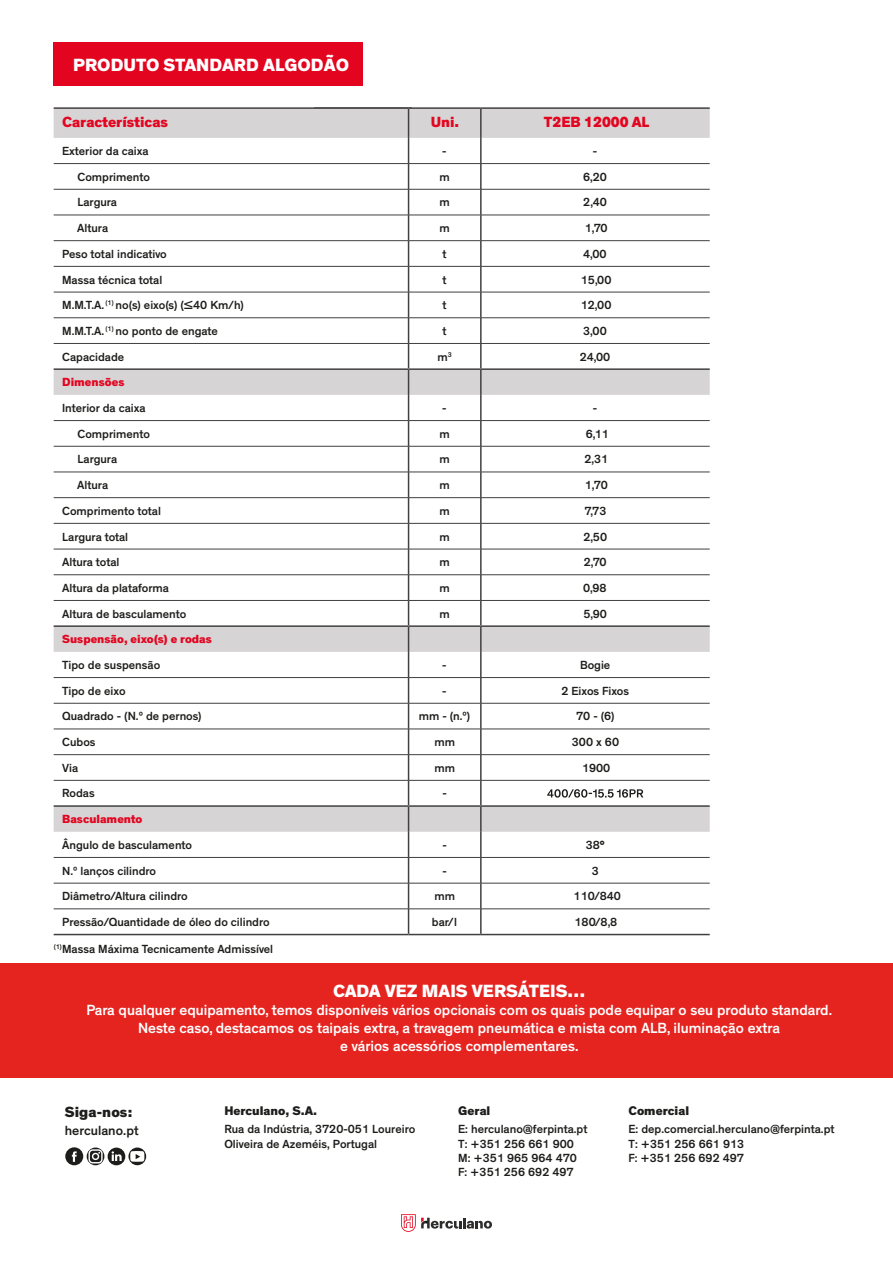
<style>
.page{position:relative;width:893px;height:1263px;background:#fff}
.page>*{position:absolute;margin:0;border:0;box-sizing:border-box;transform-origin:0 0}
.t1{font:800 18px "Theinhardt";color:#fff}
.t2{font:500 15px/18px "Theinhardt";color:#fff;text-align:center}
.t3{font:800 15px "Theinhardt";color:#e30520}
.t4{font:800 15px "Theinhardt";letter-spacing:.005em;color:#1d1d1b}
.t5{font:500 13.5px "Theinhardt";letter-spacing:.005em;color:#1d1d1b}
.t6{font:800 12.75px "Theinhardt";color:#1d1d1b}
.t7{font:500 12px/14.4px "Theinhardt";color:#1d1d1b}
.t8{font:800 12px "Theinhardt";color:#e30520}
</style>
<div class="page">
<svg style="left:401px;top:1214px;width:91px;height:18px"></svg>
<div style="left:0;top:963px;width:893px;height:114px;background:#e52420"></div>
<div style="left:54px;top:42px;width:309px;height:44px;background:#e30520"></div>
<svg style="left:65px;top:1147px;width:81px;height:18px"></svg>
<hr style="left:54px;top:107px;width:355px;height:2px;background:#414040">
<hr style="left:409px;top:107px;width:72px;height:2px;background:#414040">
<hr style="left:481px;top:107px;width:229px;height:2px;background:#414040">
<hr style="left:54px;top:934px;width:355px;height:1px;background:#414040">
<hr style="left:409px;top:934px;width:72px;height:1px;background:#414040">
<hr style="left:481px;top:934px;width:229px;height:1px;background:#414040">
<svg style="left:54px;top:108px;width:656px;height:826px"></svg>
<h1 class="t1" style="left:73px;top:54px;width:277px">PRODUTO STANDARD ALGODÃO</h1>
<p class="t3" style="left:62px;top:113px;width:108px">Características</p>
<p class="t3" style="left:431px;top:113px;width:30px">Uni.</p>
<p class="t3" style="left:544px;top:113px;width:107px">T2EB 12000 AL</p>
<p class="t7" style="left:62px;top:144px;width:88px">Exterior da caixa</p>
<p class="t7" style="left:442px;top:144px;width:6px">-</p>
<p class="t7" style="left:593px;top:144px;width:6px">-</p>
<p class="t7" style="left:77px;top:170px;width:74px">Comprimento</p>
<p class="t7" style="left:439px;top:170px;width:12px">m</p>
<p class="t7" style="left:583px;top:170px;width:25px">6,20</p>
<p class="t7" style="left:77px;top:195px;width:41px">Largura</p>
<p class="t7" style="left:439px;top:195px;width:12px">m</p>
<p class="t7" style="left:583px;top:195px;width:25px">2,40</p>
<p class="t7" style="left:77px;top:221px;width:32px">Altura</p>
<p class="t7" style="left:439px;top:221px;width:12px">m</p>
<p class="t7" style="left:585px;top:221px;width:24px">1,70</p>
<p class="t7" style="left:62px;top:247px;width:106px">Peso total indicativo</p>
<p class="t7" style="left:442px;top:247px;width:6px">t</p>
<p class="t7" style="left:583px;top:247px;width:25px">4,00</p>
<p class="t7" style="left:62px;top:272px;width:102px">Massa técnica total</p>
<p class="t7" style="left:442px;top:272px;width:6px">t</p>
<p class="t7" style="left:581px;top:272px;width:32px">15,00</p>
<p class="t7" style="left:62px;top:298px;width:183px">M.M.T.A. <sup>(1)</sup> no(s) eixo(s) (≤40 Km/h)</p>
<p class="t7" style="left:442px;top:298px;width:6px">t</p>
<p class="t7" style="left:581px;top:298px;width:32px">12,00</p>
<p class="t7" style="left:62px;top:324px;width:157px">M.M.T.A. <sup>(1)</sup> no ponto de engate</p>
<p class="t7" style="left:442px;top:324px;width:6px">t</p>
<p class="t7" style="left:583px;top:324px;width:25px">3,00</p>
<p class="t7" style="left:62px;top:350px;width:64px">Capacidade</p>
<p class="t7" style="left:437px;top:350px;width:16px">m<sup>3</sup></p>
<p class="t7" style="left:580px;top:350px;width:32px">24,00</p>
<p class="t8" style="left:62px;top:375px;width:64px">Dimensões</p>
<p class="t7" style="left:62px;top:401px;width:85px">Interior da caixa</p>
<p class="t7" style="left:442px;top:401px;width:6px">-</p>
<p class="t7" style="left:593px;top:401px;width:6px">-</p>
<p class="t7" style="left:77px;top:427px;width:74px">Comprimento</p>
<p class="t7" style="left:439px;top:427px;width:12px">m</p>
<p class="t7" style="left:586px;top:427px;width:25px">6,11</p>
<p class="t7" style="left:77px;top:452px;width:41px">Largura</p>
<p class="t7" style="left:439px;top:452px;width:12px">m</p>
<p class="t7" style="left:584px;top:452px;width:25px">2,31</p>
<p class="t7" style="left:77px;top:478px;width:32px">Altura</p>
<p class="t7" style="left:439px;top:478px;width:12px">m</p>
<p class="t7" style="left:585px;top:478px;width:24px">1,70</p>
<p class="t7" style="left:62px;top:504px;width:100px">Comprimento total</p>
<p class="t7" style="left:439px;top:504px;width:12px">m</p>
<p class="t7" style="left:584px;top:504px;width:24px">7,73</p>
<p class="t7" style="left:62px;top:529px;width:68px">Largura total</p>
<p class="t7" style="left:439px;top:529px;width:12px">m</p>
<p class="t7" style="left:583px;top:529px;width:25px">2,50</p>
<p class="t7" style="left:62px;top:555px;width:59px">Altura total</p>
<p class="t7" style="left:439px;top:555px;width:12px">m</p>
<p class="t7" style="left:584px;top:555px;width:24px">2,70</p>
<p class="t7" style="left:62px;top:581px;width:108px">Altura da plataforma</p>
<p class="t7" style="left:440px;top:581px;width:12px">m</p>
<p class="t7" style="left:583px;top:581px;width:25px">0,98</p>
<p class="t7" style="left:62px;top:606px;width:126px">Altura de basculamento</p>
<p class="t7" style="left:440px;top:606px;width:12px">m</p>
<p class="t7" style="left:583px;top:606px;width:25px">5,90</p>
<p class="t8" style="left:62px;top:632px;width:151px">Suspensão, eixo(s) e rodas</p>
<p class="t7" style="left:62px;top:658px;width:100px">Tipo de suspensão</p>
<p class="t7" style="left:442px;top:658px;width:6px">-</p>
<p class="t7" style="left:580px;top:658px;width:32px">Bogie</p>
<p class="t7" style="left:62px;top:684px;width:65px">Tipo de eixo</p>
<p class="t7" style="left:442px;top:684px;width:6px">-</p>
<p class="t7" style="left:561px;top:684px;width:69px">2 Eixos Fixos</p>
<p class="t7" style="left:62px;top:709px;width:141px">Quadrado - (N.º de pernos)</p>
<p class="t7" style="left:419px;top:709px;width:53px">mm - (n.º)</p>
<p class="t7" style="left:576px;top:709px;width:40px">70 - (6)</p>
<p class="t7" style="left:62px;top:735px;width:35px">Cubos</p>
<p class="t7" style="left:434px;top:735px;width:22px">mm</p>
<p class="t7" style="left:572px;top:735px;width:49px">300 x 60</p>
<p class="t7" style="left:62px;top:761px;width:18px">Via</p>
<p class="t7" style="left:434px;top:761px;width:22px">mm</p>
<p class="t7" style="left:582px;top:761px;width:30px">1900</p>
<p class="t7" style="left:62px;top:786px;width:34px">Rodas</p>
<p class="t7" style="left:442px;top:786px;width:6px">-</p>
<p class="t8" style="left:62px;top:812px;width:82px">Basculamento</p>
<p class="t7" style="left:62px;top:838px;width:131px">Ângulo de basculamento</p>
<p class="t7" style="left:442px;top:838px;width:6px">-</p>
<p class="t7" style="left:586px;top:838px;width:21px">38°</p>
<p class="t7" style="left:62px;top:863px;width:95px">N.º lanços cilindro</p>
<p class="t7" style="left:442px;top:863px;width:6px">-</p>
<p class="t7" style="left:592px;top:863px;width:9px">3</p>
<p class="t7" style="left:62px;top:889px;width:127px">Diâmetro/Altura cilindro</p>
<p class="t7" style="left:434px;top:889px;width:22px">mm</p>
<p class="t7" style="left:574px;top:889px;width:49px">110/840</p>
<p class="t7" style="left:62px;top:915px;width:209px">Pressão/Quantidade de óleo do cilindro</p>
<p class="t7" style="left:432px;top:915px;width:27px">bar/l</p>
<p class="t7" style="left:574px;top:915px;width:44px">180/8,8</p>
<p class="t7" style="left:54px;top:942px;width:221px"><sup>(1)</sup> Massa Máxima Tecnicamente Admissível</p>
<h1 class="t1" style="left:333px;top:980px;width:254px">CADA VEZ MAIS VERSÁTEIS…</h1>
<p class="t2" style="left:87px;top:1001px;width:747px">Para qualquer equipamento, temos disponíveis vários opcionais com os quais pode equipar o seu produto standard.<br>Neste caso, destacamos os taipais extra, a travagem pneumática e mista com ALB, iluminação extra<br>e vários acessórios complementares.</p>
<p class="t6" style="left:224px;top:1103px;width:94px">Herculano, S.A.</p>
<p class="t6" style="left:458px;top:1103px;width:34px">Geral</p>
<p class="t7" style="left:458px;top:1122px;width:131px">E: herculano@ferpinta.pt<br>T: +351 256 661 900<br>M: +351 965 964 470<br>F: +351 256 692 497</p>
<p class="t4" style="left:65px;top:1102px;width:69px">Siga-nos:</p>
<p class="t5" style="left:65px;top:1122px;width:75px">herculano.pt</p>
<p class="t7" style="left:224px;top:1122px;width:193px">Rua da Indústria, 3720-051 Loureiro<br>Oliveira de Azeméis, Portugal</p>
<p class="t6" style="left:629px;top:1103px;width:62px">Comercial</p>
<p class="t7" style="left:629px;top:1122px;width:208px">E: dep.comercial.herculano@ferpinta.pt<br>T: +351 256 661 913<br>F: +351 256 692 497</p>
</div>
